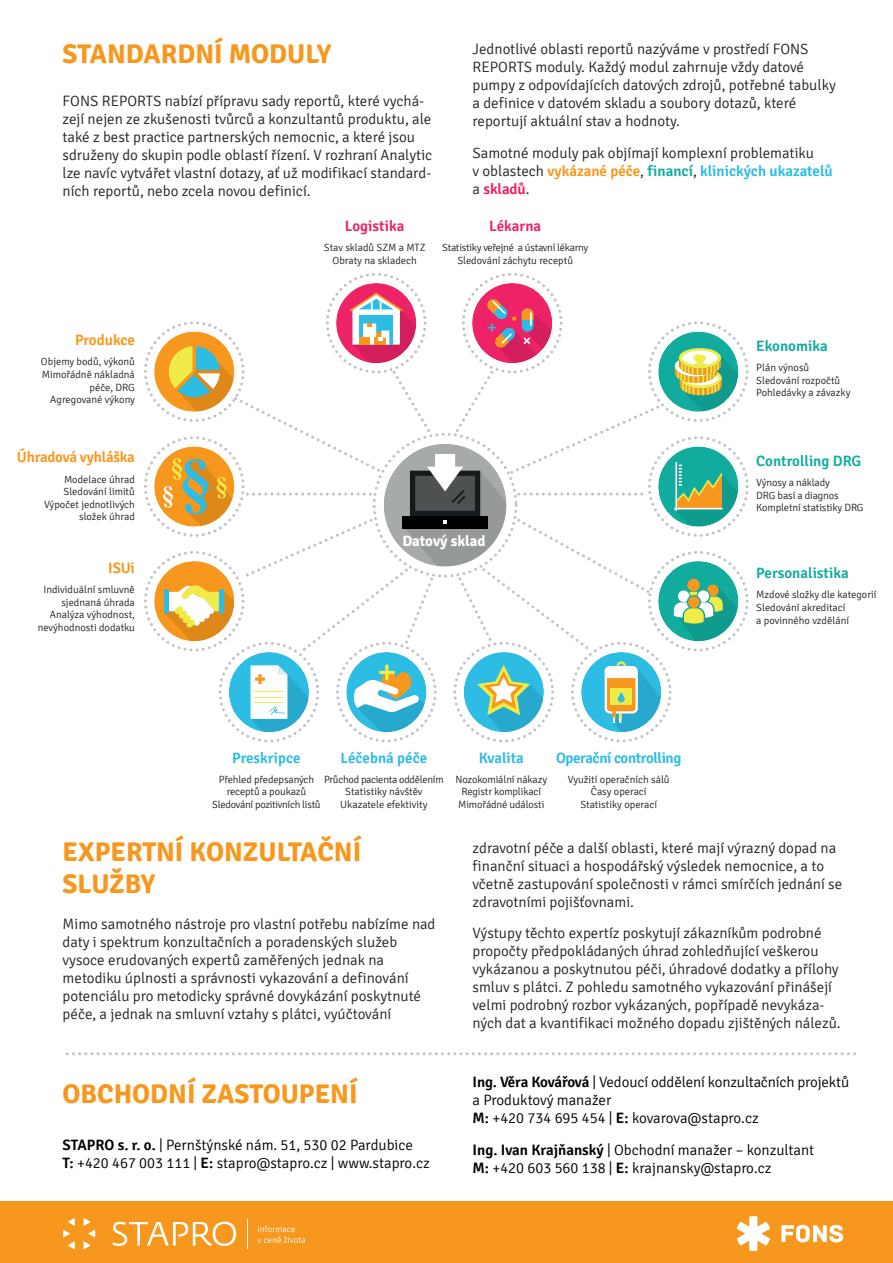
<style>
.page{position:relative;width:893px;height:1263px;background:#fff}
.page>*{position:absolute;margin:0;border:0;box-sizing:border-box;transform-origin:0 0}
.t1{font:700 27px/31.5px "Signika";color:#f7971d}
.t2{font:300 15px/18px "Signika";color:#231f20}
.t3{font:300 15px/18px "Signika";color:#000001}
.t4{font:600 15px "Signika";letter-spacing:-.01em;color:#2cbce4}
.t5{font:600 15px "Signika";color:#12ac9f}
.t6{font:600 15px "Signika";letter-spacing:-.015em;color:#f7971d}
.t7{font:600 15px "Signika";color:#ed2267}
.t8{font:700 15px "Signika";letter-spacing:-.005em;color:#fff}
.t9{font:300 10.5px/12.6px "Signika";letter-spacing:-.005em;color:#231f20;text-align:center}
.t10{font:300 10.5px/12.6px "Signika";letter-spacing:-.025em;color:#231f20;text-align:center}
.s1{font-weight:600;color:#f7971d}
.s2{font-weight:600;color:#12ac9f}
.s3{font-weight:600;color:#2cbce4}
.s4{font-weight:600;color:#ed2267}
.s5{font-weight:600}
</style>
<div class="page">
<div style="left:0;top:1202px;width:893px;height:61px;background:#f7971d"></div>
<svg style="left:67px;top:1052px;width:789px;height:3px"></svg>
<svg style="left:781px;top:1225px;width:62px;height:17px"></svg>
<svg style="left:737px;top:1216px;width:33px;height:35px"></svg>
<svg style="left:112px;top:1221px;width:124px;height:25px"></svg>
<svg style="left:84px;top:1218px;width:11px;height:31px"></svg>
<svg style="left:63px;top:1218px;width:12px;height:31px"></svg>
<svg style="left:258px;top:1225px;width:47px;height:18px"></svg>
<svg style="left:247px;top:1219px;width:1px;height:29px"></svg>
<div style="left:229px;top:652px;width:80px;height:80px;background:#2cbce4;border-radius:50%"></div>
<div style="left:219px;top:642px;width:100px;height:100px;border:3px dashed #c2c3c6;border-radius:50%"></div>
<svg style="left:250px;top:666px;width:59px;height:66px"></svg>
<div style="left:346px;top:652px;width:80px;height:80px;background:#2cbce4;border-radius:50%"></div>
<svg style="left:354px;top:664px;width:72px;height:68px"></svg>
<div style="left:336px;top:642px;width:101px;height:100px;border:3px dashed #c2c3c6;border-radius:50%"></div>
<div style="left:464px;top:652px;width:80px;height:80px;background:#2cbce4;border-radius:50%"></div>
<svg style="left:477px;top:665px;width:67px;height:67px"></svg>
<div style="left:453px;top:642px;width:101px;height:100px;border:3px dashed #c2c3c6;border-radius:50%"></div>
<div style="left:581px;top:652px;width:80px;height:80px;background:#2cbce4;border-radius:50%"></div>
<svg style="left:605px;top:661px;width:56px;height:71px"></svg>
<div style="left:571px;top:642px;width:101px;height:100px;border:3px dashed #c2c3c6;border-radius:50%"></div>
<div style="left:658px;top:332px;width:80px;height:80px;background:#12ac9f;border-radius:50%"></div>
<svg style="left:679px;top:348px;width:42px;height:20px"></svg>
<div style="left:682px;top:351px;width:36px;height:14px;background:#fff;border-radius:50%"></div>
<svg style="left:675px;top:353px;width:63px;height:59px"></svg>
<div style="left:648px;top:321px;width:101px;height:101px;border:3px dashed #c2c3c6;border-radius:50%"></div>
<div style="left:658px;top:446px;width:80px;height:81px;background:#12ac9f;border-radius:50%"></div>
<hr style="left:675px;top:462px;width:2px;height:49px;background:#fff">
<hr style="left:674px;top:508px;width:49px;height:1px;background:#fff">
<svg style="left:676px;top:464px;width:62px;height:63px"></svg>
<div style="left:648px;top:436px;width:101px;height:101px;border:3px dashed #c2c3c6;border-radius:50%"></div>
<div style="left:658px;top:561px;width:80px;height:80px;background:#12ac9f;border-radius:50%"></div>
<div style="left:687px;top:579px;width:13px;height:12px;background:#f7971d;border-radius:50%"></div>
<svg style="left:674px;top:585px;width:64px;height:56px"></svg>
<div style="left:648px;top:551px;width:101px;height:101px;border:3px dashed #c2c3c6;border-radius:50%"></div>
<div style="left:472px;top:283px;width:80px;height:80px;background:#ed2267;border-radius:50%"></div>
<div style="left:336px;top:283px;width:80px;height:80px;background:#ed2267;border-radius:50%"></div>
<div style="left:154px;top:332px;width:80px;height:80px;background:#f7971d;border-radius:50%"></div>
<div style="left:154px;top:446px;width:80px;height:81px;background:#f7971d;border-radius:50%"></div>
<div style="left:154px;top:561px;width:80px;height:80px;background:#f7971d;border-radius:50%"></div>
<svg style="left:163px;top:293px;width:503px;height:361px"></svg>
<h1 class="t1" style="left:63px;top:38px;width:270px">STANDARDNÍ MODULY</h1>
<p class="t2" style="left:63px;top:93px;width:371px">FONS REPORTS nabízí přípravu sady reportů, které vychá&shy;zejí nejen ze zkušenosti tvůrců a konzultantů produktu, ale také z best practice partnerských nemocnic, a které jsou sdruženy do skupin podle oblastí řízení. V rozhraní Analytic lze navíc vytvářet vlastní dotazy, ať už modifikací standard&shy;ních reportů, nebo zcela novou definicí.</p>
<p class="t7" style="left:345px;top:217px;width:61px">Logistika</p>
<p class="t9" style="left:324px;top:241px;width:103px">Stav skladů SZM a MTZ<br>Obraty na skladech</p>
<p class="t2" style="left:473px;top:40px;width:365px">Jednotlivé oblasti reportů nazýváme v prostředí FONS REPORTS moduly. Každý modul zahrnuje vždy datové pumpy z odpovídajících datových zdrojů, potřebné tabulky a definice v datovém skladu a soubory dotazů, které reportují aktuální stav a hodnoty.</p>
<p class="t2" style="left:473px;top:144px;width:362px">Samotné moduly pak objímají komplexní problematiku<br>v oblastech <span class="s1">vykázané péče</span>, <span class="s2">financí</span>, <span class="s3">klinických ukazatelů </span>a <span class="s4">skladů</span>.</p>
<p class="t7" style="left:489px;top:217px;width:53px">Lékarna</p>
<p class="t10" style="left:442px;top:241px;width:147px">Statistiky veřejné a ústavní lékarny<br>Sledování záchytu receptů</p>
<p class="t6" style="left:75px;top:332px;width:61px">Produkce</p>
<p class="t9" style="left:41px;top:356px;width:95px;text-align:right">Objemy bodů, výkonů<br>Mimořádně nákladná péče, DRG<br>Agregované výkony</p>
<p class="t6" style="left:17px;top:449px;width:119px">Úhradová vyhláška</p>
<p class="t9" style="left:44px;top:473px;width:92px;text-align:right">Modelace úhrad<br>Sledování limitů<br>Výpočet jednotlivých složek úhrad</p>
<p class="t5" style="left:756px;top:337px;width:73px">Ekonomika</p>
<p class="t9" style="left:756px;top:362px;width:96px;text-align:left">Plán výnosů<br>Sledování rozpočtů<br>Pohledávky a závazky</p>
<p class="t5" style="left:756px;top:452px;width:106px">Controlling DRG</p>
<p class="t9" style="left:756px;top:476px;width:109px;text-align:left">Výnosy a náklady<br>DRG basí a diagnos<br>Kompletní statistiky DRG</p>
<p class="t6" style="left:108px;top:559px;width:28px">ISUi</p>
<p class="t9" style="left:38px;top:583px;width:99px;text-align:right">Individuální smluvně sjednaná úhrada<br>Analýza výhodnost, nevýhodnosti dodatku</p>
<p class="t8" style="left:402px;top:532px;width:85px">Datový sklad</p>
<p class="t4" style="left:341px;top:749px;width:88px">Léčebná péče</p>
<p class="t9" style="left:324px;top:773px;width:121px">Průchod pacienta oddělením<br>Statistiky návštěv<br>Ukazatele efektivity</p>
<p class="t4" style="left:232px;top:749px;width:70px">Preskripce</p>
<p class="t10" style="left:212px;top:773px;width:110px">Přehled předepsaných receptů a poukazů<br>Sledování pozitivních listů</p>
<p class="t4" style="left:479px;top:749px;width:47px">Kvalita</p>
<p class="t9" style="left:456px;top:773px;width:93px">Nozokomiální nákazy<br>Registr komplikací<br>Mimořádné události</p>
<p class="t4" style="left:556px;top:749px;width:127px">Operační controlling</p>
<p class="t9" style="left:568px;top:773px;width:103px">Využití operačních sálů<br>Časy operací<br>Statistiky operací</p>
<p class="t5" style="left:756px;top:564px;width:94px">Personalistika</p>
<p class="t9" style="left:756px;top:589px;width:122px;text-align:left">Mzdové složky dle kategorií<br>Sledování akreditací<br>a povinného vzdělání</p>
<h1 class="t1" style="left:63px;top:837px;width:300px">EXPERTNÍ KONZULTAČNÍ<br>SLUŽBY</h1>
<p class="t2" style="left:63px;top:915px;width:374px">Mimo samotného nástroje pro vlastní potřebu nabízíme nad daty i spektrum konzultačních a poradenských služeb vysoce erudovaných expertů zaměřených jednak na metodiku úplnosti a správnosti vykazování a definování potenciálu pro metodicky správné dovykázání poskytnuté péče, a jednak na smluvní vztahy s plátci, vyúčtování</p>
<h1 class="t1" style="left:63px;top:1079px;width:297px">OBCHODNÍ ZASTOUPENÍ</h1>
<p class="t3" style="left:63px;top:1136px;width:369px"><span class="s5">STAPRO s. r. o.</span> | Pernštýnské nám. 51, 530 02 Pardubice<br><span class="s5">T:</span> +420 467 003 111 | <span class="s5">E:</span> stapro@stapro.cz | www.stapro.cz</p>
<p class="t2" style="left:473px;top:839px;width:371px">zdravotní péče a další oblasti, které mají výrazný dopad na finanční situaci a hospodářský výsledek nemocnice, a to včetně zastupování společnosti v rámci smírčích jednání se zdravotními pojišťovnami.</p>
<p class="t2" style="left:473px;top:924px;width:370px">Výstupy těchto expertíz poskytují zákazníkům podrobné propočty předpokládaných úhrad zohledňující veškerou vykázanou a poskytnutou péči, úhradové dodatky a přílohy smluv s plátci. Z pohledu samotného vykazování přinášejí velmi podrobný rozbor vykázaných, popřípadě nevykáza&shy;ných dat a kvantifikaci možného dopadu zjištěných nálezů.</p>
<p class="t3" style="left:473px;top:1073px;width:378px"><span class="s5">Ing. Věra Kovářová</span> | Vedoucí oddělení konzultačních projektů a Produktový manažer<br><span class="s5">M:</span> +420 734 695 454 | <span class="s5">E:</span> kovarova@stapro.cz</p>
<p class="t3" style="left:473px;top:1141px;width:343px"><span class="s5">Ing. Ivan Krajňanský</span> | Obchodní manažer – konzultant<br><span class="s5">M:</span> +420 603 560 138 | <span class="s5">E:</span> krajnansky@stapro.cz</p>
</div>
